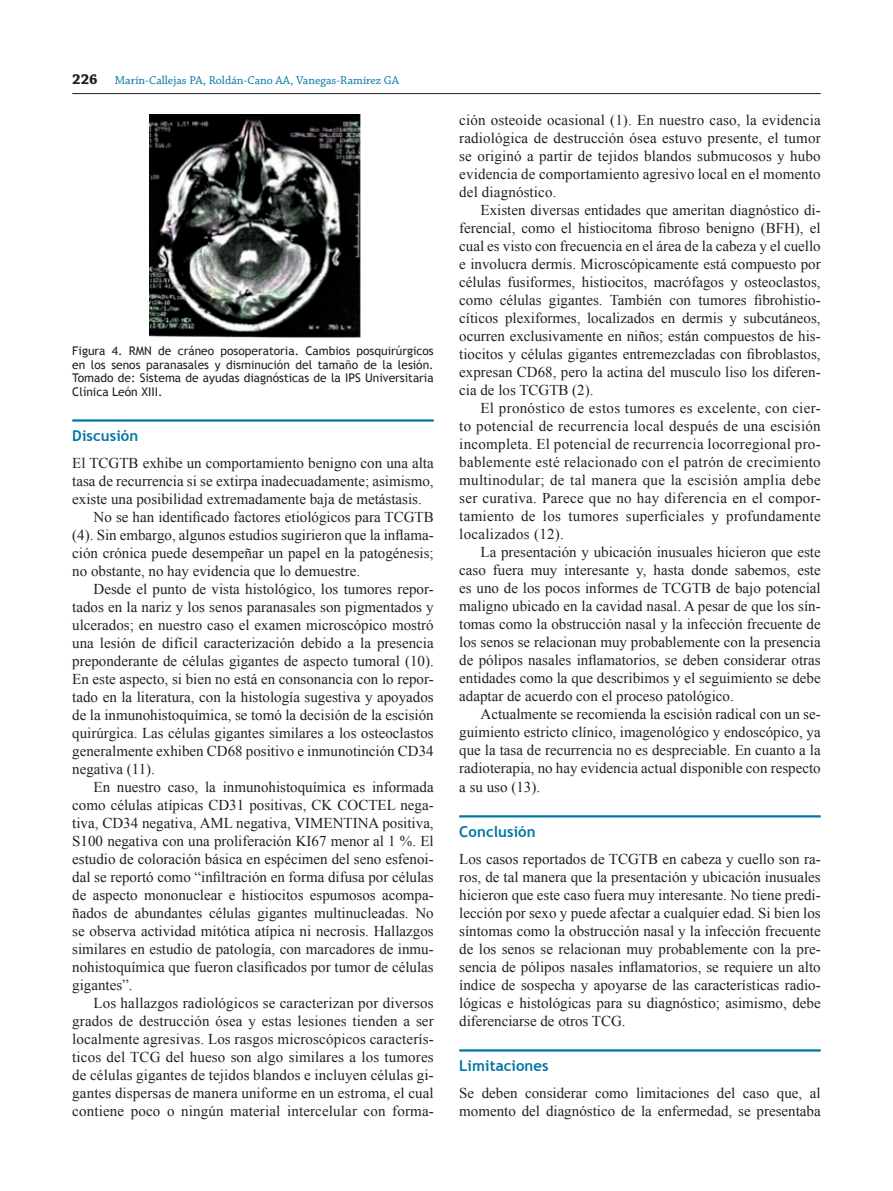
<style>
.page{position:relative;width:893px;height:1191px;background:#fff}
.page>*{position:absolute;margin:0;border:0;box-sizing:border-box;transform-origin:0 0}
.t1{font:15px/18px "Times New Roman";color:#231f20;text-align:justify}
.t2{font:700 15px "Trebuchet MS";letter-spacing:.005em;color:#0076a3}
.t3{font:12px/13.5px "Trebuchet MS";color:#231f20;text-align:justify}
.t4{font:12px "Chaparral Pro";color:#0076a3}
.s1{font-weight:700;font-size:15px;color:#231f20}
</style>
<div class="page">
<hr style="left:72px;top:93px;width:749px;height:1px;background:#231f20">
<hr style="left:72px;top:419px;width:362px;height:2px;background:#0076a3">
<hr style="left:459px;top:815px;width:362px;height:2px;background:#0076a3">
<hr style="left:459px;top:1049px;width:362px;height:2px;background:#0076a3">
<img style="left:150px;top:115px;width:210px;height:223px">
<p class="t4" style="left:72px;top:74px;width:328px"><span class="s1">226</span> Marín-Callejas PA, Roldán-Cano AA, Vanegas-Ramírez GA</p>
<p class="t3" style="left:72px;top:344px;width:363px">Figura 4. RMN de cráneo posoperatoria. Cambios posquirúrgicos en los senos paranasales y disminución del tamaño de la lesión.<br>Tomado de: Sistema de ayudas diagnósticas de la IPS Universitaria Clínica León XIII.</p>
<p class="t2" style="left:72px;top:426px;width:68px">Discusión</p>
<p class="t1" style="left:72px;top:453px;width:363px">El TCGTB exhibe un comportamiento benigno con una alta</p>
<p class="t1" style="left:72px;top:471px;width:363px">tasa de recurrencia si se extirpa inadecuadamente; asimismo,</p>
<p class="t1" style="left:72px;top:489px;width:351px">existe una posibilidad extremadamente baja de metástasis.</p>
<p class="t1" style="left:94px;top:507px;width:342px">No se han identificado factores etiológicos para TCGTB</p>
<p class="t1" style="left:72px;top:525px;width:363px">(4). Sin embargo, algunos estudios sugirieron que la inflama-</p>
<p class="t1" style="left:72px;top:543px;width:363px">ción crónica puede desempeñar un papel en la patogénesis;</p>
<p class="t1" style="left:72px;top:561px;width:289px">no obstante, no hay evidencia que lo demuestre.</p>
<p class="t1" style="left:94px;top:579px;width:342px">Desde el punto de vista histológico, los tumores repor-</p>
<p class="t1" style="left:72px;top:597px;width:363px">tados en la nariz y los senos paranasales son pigmentados y</p>
<p class="t1" style="left:72px;top:615px;width:363px">ulcerados; en nuestro caso el examen microscópico mostró</p>
<p class="t1" style="left:72px;top:633px;width:363px">una lesión de difícil caracterización debido a la presencia</p>
<p class="t1" style="left:72px;top:651px;width:363px">preponderante de células gigantes de aspecto tumoral (10).</p>
<p class="t1" style="left:72px;top:669px;width:363px">En este aspecto, si bien no está en consonancia con lo repor-</p>
<p class="t1" style="left:72px;top:687px;width:363px">tado en la literatura, con la histología sugestiva y apoyados</p>
<p class="t1" style="left:72px;top:705px;width:363px">de la inmunohistoquímica, se tomó la decisión de la escisión</p>
<p class="t1" style="left:72px;top:723px;width:363px">quirúrgica. Las células gigantes similares a los osteoclastos</p>
<p class="t1" style="left:72px;top:741px;width:363px">generalmente exhiben CD68 positivo e inmunotinción CD34</p>
<p class="t1" style="left:72px;top:759px;width:84px">negativa (11).</p>
<p class="t1" style="left:94px;top:777px;width:342px">En nuestro caso, la inmunohistoquímica es informada</p>
<p class="t1" style="left:72px;top:795px;width:363px">como células atípicas CD31 positivas, CK COCTEL nega-</p>
<p class="t1" style="left:72px;top:813px;width:363px">tiva, CD34 negativa, AML negativa, VIMENTINA positiva,</p>
<p class="t1" style="left:72px;top:831px;width:363px">S100 negativa con una proliferación KI67 menor al 1 %. El</p>
<p class="t1" style="left:72px;top:849px;width:363px">estudio de coloración básica en espécimen del seno esfenoi-</p>
<p class="t1" style="left:72px;top:867px;width:363px">dal se reportó como “infiltración en forma difusa por células</p>
<p class="t1" style="left:72px;top:885px;width:363px">de aspecto mononuclear e histiocitos espumosos acompa-</p>
<p class="t1" style="left:72px;top:903px;width:363px">ñados de abundantes células gigantes multinucleadas. No</p>
<p class="t1" style="left:72px;top:921px;width:363px">se observa actividad mitótica atípica ni necrosis. Hallazgos</p>
<p class="t1" style="left:72px;top:939px;width:363px">similares en estudio de patología, con marcadores de inmu-</p>
<p class="t1" style="left:72px;top:957px;width:363px">nohistoquímica que fueron clasificados por tumor de células</p>
<p class="t1" style="left:72px;top:975px;width:62px">gigantes”.</p>
<p class="t1" style="left:94px;top:993px;width:342px">Los hallazgos radiológicos se caracterizan por diversos</p>
<p class="t1" style="left:72px;top:1011px;width:363px">grados de destrucción ósea y estas lesiones tienden a ser</p>
<p class="t1" style="left:72px;top:1029px;width:363px">localmente agresivas. Los rasgos microscópicos caracterís-</p>
<p class="t1" style="left:72px;top:1047px;width:363px">ticos del TCG del hueso son algo similares a los tumores</p>
<p class="t1" style="left:72px;top:1065px;width:363px">de células gigantes de tejidos blandos e incluyen células gi-</p>
<p class="t1" style="left:72px;top:1083px;width:363px">gantes dispersas de manera uniforme en un estroma, el cual</p>
<p class="t1" style="left:72px;top:1101px;width:363px">contiene poco o ningún material intercelular con forma-</p>
<p class="t1" style="left:459px;top:111px;width:363px">ción osteoide ocasional (1). En nuestro caso, la evidencia radiológica de destrucción ósea estuvo presente, el tumor se originó a partir de tejidos blandos submucosos y hubo evidencia de comportamiento agresivo local en el momento del diagnóstico.</p>
<p class="t1" style="left:459px;top:201px;width:363px;text-indent:21px">Existen diversas entidades que ameritan diagnóstico di&shy;ferencial, como el histiocitoma fibroso benigno (BFH), el cual es visto con frecuencia en el área de la cabeza y el cuello e involucra dermis. Microscópicamente está compuesto por células fusiformes, histiocitos, macrófagos y osteoclastos, como células gigantes. También con tumores fibrohistio&shy;cíticos plexiformes, localizados en dermis y subcutáneos, ocurren exclusivamente en niños; están compuestos de his&shy;tiocitos y células gigantes entremezcladas con fibroblastos, expresan CD68, pero la actina del musculo liso los diferen&shy;cia de los TCGTB (2).</p>
<p class="t1" style="left:459px;top:399px;width:363px;text-indent:21px">El pronóstico de estos tumores es excelente, con cier&shy;to potencial de recurrencia local después de una escisión incompleta. El potencial de recurrencia locorregional pro&shy;bablemente esté relacionado con el patrón de crecimiento multinodular; de tal manera que la escisión amplia debe ser curativa. Parece que no hay diferencia en el compor&shy;tamiento de los tumores superficiales y profundamente localizados (12).</p>
<p class="t1" style="left:459px;top:543px;width:363px;text-indent:21px">La presentación y ubicación inusuales hicieron que este caso fuera muy interesante y, hasta donde sabemos, este es uno de los pocos informes de TCGTB de bajo potencial maligno ubicado en la cavidad nasal. A pesar de que los sín&shy;tomas como la obstrucción nasal y la infección frecuente de los senos se relacionan muy probablemente con la presencia de pólipos nasales inflamatorios, se deben considerar otras entidades como la que describimos y el seguimiento se debe adaptar de acuerdo con el proceso patológico.</p>
<p class="t1" style="left:459px;top:705px;width:363px;text-indent:21px">Actualmente se recomienda la escisión radical con un se&shy;guimiento estricto clínico, imagenológico y endoscópico, ya que la tasa de recurrencia no es despreciable. En cuanto a la radioterapia, no hay evidencia actual disponible con respecto a su uso (13).</p>
<p class="t2" style="left:459px;top:822px;width:78px">Conclusión</p>
<p class="t1" style="left:459px;top:849px;width:363px">Los casos reportados de TCGTB en cabeza y cuello son ra&shy;ros, de tal manera que la presentación y ubicación inusuales hicieron que este caso fuera muy interesante. No tiene predi&shy;lección por sexo y puede afectar a cualquier edad. Si bien los síntomas como la obstrucción nasal y la infección frecuente de los senos se relacionan muy probablemente con la pre&shy;sencia de pólipos nasales inflamatorios, se requiere un alto índice de sospecha y apoyarse de las características radio&shy;lógicas e histológicas para su diagnóstico; asimismo, debe diferenciarse de otros TCG.</p>
<p class="t2" style="left:459px;top:1056px;width:91px">Limitaciones</p>
<p class="t1" style="left:459px;top:1083px;width:363px">Se deben considerar como limitaciones del caso que, al momento del diagnóstico de la enfermedad, se presentaba</p>
</div>
